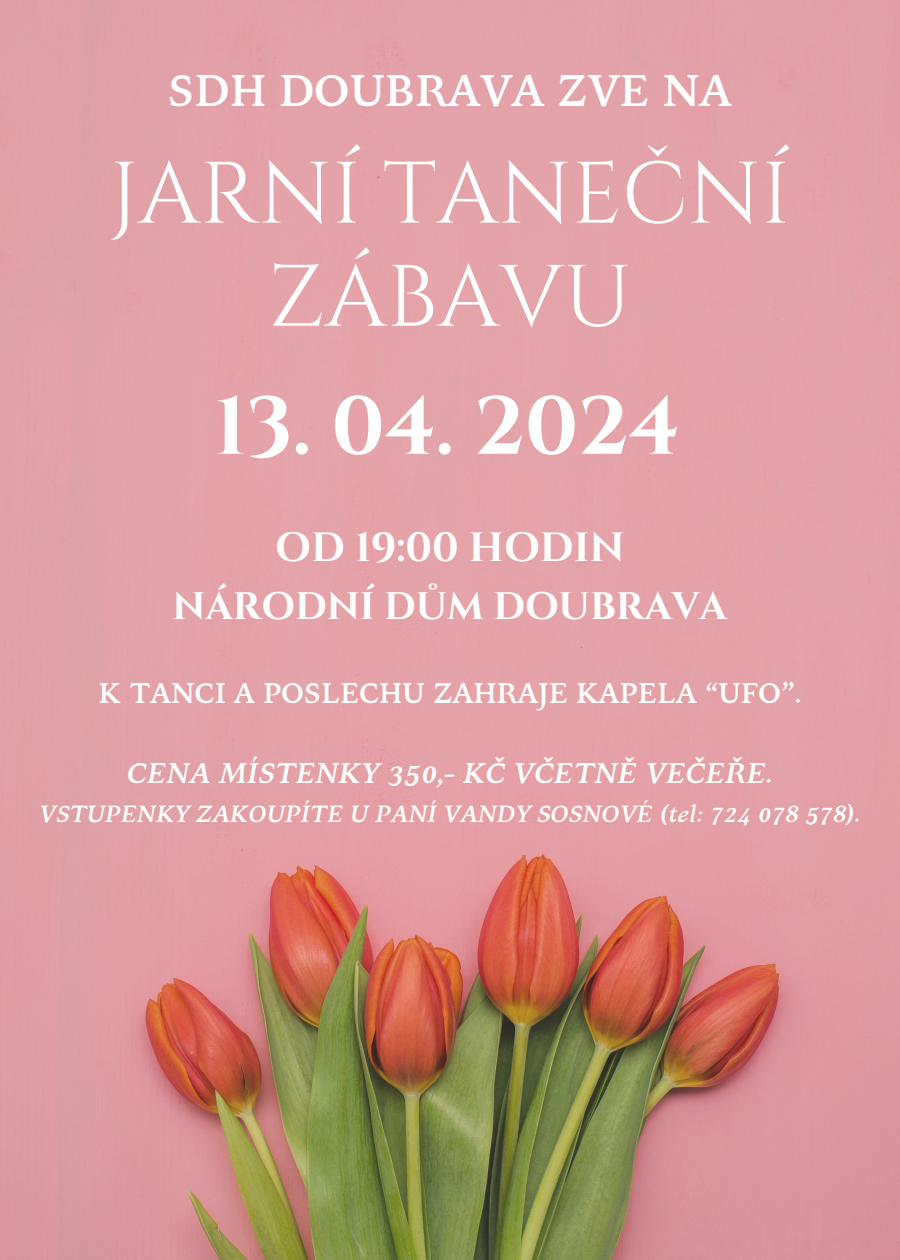
<style>
.page{position:relative;width:900px;height:1260px;background:#fff}
.page>*{position:absolute;margin:0;border:0;box-sizing:border-box;transform-origin:0 0}
.t1{font:87px/103px "Cinzel";color:#fff;text-align:center}
.t2{font:700 82px "Cinzel";color:#fff}
.t3{font:700 44px "Kelvinch";color:#fff}
.t4{font:700 40.75px "Cinzel";color:#fff}
.t5{font:700 38.25px "Cinzel";color:#fff}
.t6{font:700 28.25px "Kelvinch";color:#fff}
.t7{font:italic 700 28.25px "Kelvinch";color:#fff}
.t8{font:italic 700 23.25px "Kelvinch";color:#fff}
</style>
<div class="page">
<img style="left:0;top:0;width:900px;height:1260px">
<p class="t3" style="left:168px;top:61px;width:565px">SDH DOUBRAVA ZVE NA</p>
<p class="t1" style="left:110px;top:145px;width:682px">JARNÍ TANEČNÍ<br>ZÁBAVU</p>
<h3 class="t2" style="left:214px;top:374px;width:467px">13. 04. 2024</h3>
<h4 class="t4" style="left:275px;top:522px;width:351px">OD 19:00 HODIN</h4>
<p class="t5" style="left:172px;top:582px;width:556px">NÁRODNÍ DŮM DOUBRAVA</p>
<h5 class="t6" style="left:98px;top:674px;width:705px">K TANCI A POSLECHU ZAHRAJE KAPELA “UFO”.</h5>
<p class="t7" style="left:127px;top:754px;width:647px">CENA MÍSTENKY 350,- KČ VČETNĚ VEČEŘE.</p>
<h5 class="t8" style="left:40px;top:798px;width:822px">VSTUPENKY ZAKOUPÍTE U PANÍ VANDY SOSNOVÉ (tel: 724 078 578).</h5>
</div>
